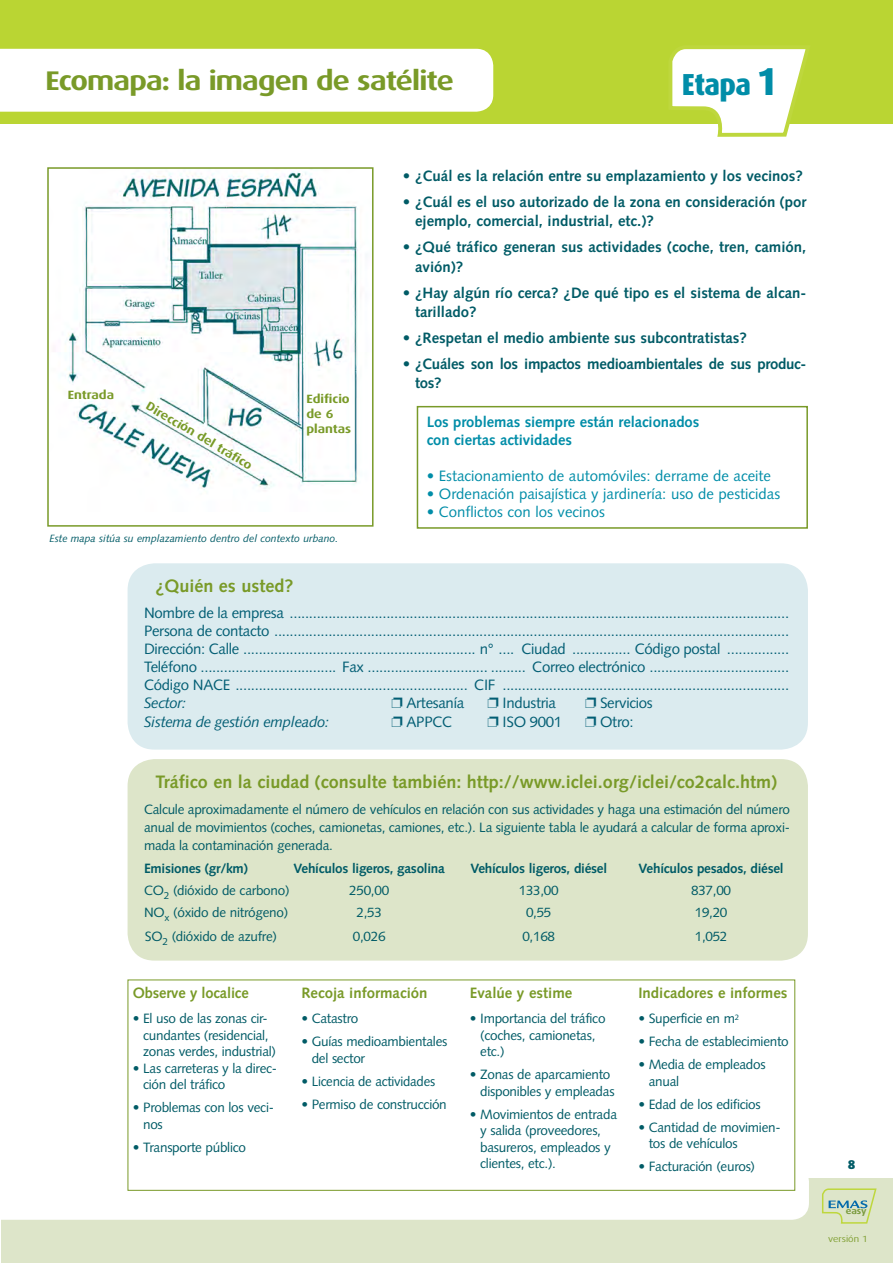
<style>
.page{position:relative;width:893px;height:1263px;background:#fff}
.page>*{position:absolute;margin:0;border:0;box-sizing:border-box;transform-origin:0 0}
.t1{font:800 30.45px "Dax";letter-spacing:-.025em;color:#008da8;scale:.92 1}
.t2{font:700 27px "Dax Wide";letter-spacing:-.03em;color:#799a28}
.t3{font:700 18px "Syntax";color:#799a28}
.t4{font:15px/18px "Syntax";letter-spacing:-.02em;color:#025e74}
.t5{font:700 15px/19.5px "Syntax";color:#005b66}
.t6{font:15px "Syntax";color:#008da8}
.t7{font:700 15px "Syntax";color:#799a28}
.t8{font:700 15px/18px "Syntax";letter-spacing:-.005em;color:#008da8}
.t9{font:700 15px/19.5px "Syntax";letter-spacing:-.02em;color:#005b66}
.t10{font:italic 15px "Syntax";letter-spacing:-.02em;color:#025e74}
.t11{font:13.5px/16.5px "Syntax";letter-spacing:-.02em;color:#005b66}
.t12{font:700 13.5px "Syntax";letter-spacing:-.02em;color:#005b66}
.t13{font:900 12.75px "Dax";color:#005b66}
.t14{font:700 12px/15px "Dax Wide";color:#799a28}
.t15{font:italic 10.5px "Syntax";color:#005b66}
.t16{font:9px "Dax Wide";color:#799a28}
.t17{font:700 9px "Dax Wide";color:#799a3d}
.s1{font-size:39px}
</style>
<div class="page">
<img style="left:65px;top:171px;width:293px;height:318px">
<div style="left:47px;top:167px;width:327px;height:360px;border:2px solid #799a28"></div>
<div style="left:0;top:0;width:893px;height:123px;background:#bad533"></div>
<div style="left:0;top:49px;width:493px;height:63px;background:#fff"></div>
<div style="left:1px;top:1178px;width:892px;height:85px;background:#dde5c9"></div>
<div style="left:1px;top:1165px;width:808px;height:55px;background:#fff"></div>
<div style="left:128px;top:563px;width:680px;height:187px;background:#dbebef;border-radius:27px"></div>
<div style="left:128px;top:759px;width:680px;height:201px;background:#dde5c9;border-radius:27px"></div>
<div style="left:128px;top:979px;width:667px;height:212px;border:1px solid #799a28"></div>
<svg style="left:822px;top:1188px;width:55px;height:36px"></svg>
<div style="left:417px;top:406px;width:391px;height:123px;border:2px solid #799a28"></div>
<svg style="left:666px;top:49px;width:146px;height:88px"></svg>
<h2 class="t2" style="left:46px;top:65px;width:410px">Ecomapa: la imagen de satélite</h2>
<h1 class="t1" style="left:682px;top:67px;width:106px">Etapa <span class="s1">1</span></h1>
<p class="t14" style="left:68px;top:387px;width:48px">Entrada</p>
<p class="t14" style="left:306px;top:391px;width:46px">Edificio de 6 plantas</p>
<p class="t14" style="left:151px;top:399px;width:122px;rotate:30deg">Dirección del tráfico</p>
<p class="t15" style="left:50px;top:532px;width:290px">Este mapa sitúa su emplazamiento dentro del contexto urbano.</p>
<p class="t5" style="left:403px;top:166px;width:402px">• ¿Cuál es la relación entre su emplazamiento y los vecinos?</p>
<p class="t5" style="left:415px;top:192px;width:393px;text-indent:-12px">• ¿Cuál es el uso autorizado de la zona en consideración (por ejemplo, comercial, industrial, etc.)?</p>
<p class="t5" style="left:415px;top:237px;width:393px;text-indent:-12px">• ¿Qué tráfico generan sus actividades (coche, tren, camión, avión)?</p>
<p class="t5" style="left:415px;top:283px;width:393px;text-indent:-12px">• ¿Hay algún río cerca? ¿De qué tipo es el sistema de alcan&shy;tarillado?</p>
<p class="t5" style="left:403px;top:328px;width:346px">• ¿Respetan el medio ambiente sus subcontratistas?</p>
<p class="t9" style="left:415px;top:354px;width:393px;text-indent:-12px">• ¿Cuáles son los impactos medioambientales de sus produc&shy;tos?</p>
<p class="t8" style="left:427px;top:413px;width:274px">Los problemas siempre están relacionados con ciertas actividades</p>
<p class="t6" style="left:427px;top:467px;width:346px">• Estacionamiento de automóviles: derrame de aceite</p>
<p class="t6" style="left:427px;top:485px;width:355px">• Ordenación paisajística y jardinería: uso de pesticidas</p>
<p class="t6" style="left:427px;top:503px;width:180px">• Conflictos con los vecinos</p>
<h3 class="t3" style="left:155px;top:575px;width:139px">¿Quién es usted?</h3>
<p class="t4" style="left:144px;top:604px;width:578px">Nombre de la empresa<br>Persona de contacto<br>Dirección: Calle ............................................................ n° .... Ciudad ............... Código postal Teléfono ................................... Fax ............................... ......... Correo electrónico<br>Código NACE ............................................................ CIF</p>
<p class="t10" style="left:144px;top:694px;width:44px">Sector:</p>
<p class="t4" style="left:392px;top:694px;width:74px">❐ Artesanía</p>
<p class="t4" style="left:488px;top:694px;width:70px">❐ Industria</p>
<p class="t4" style="left:585px;top:694px;width:69px">❐ Servicios</p>
<p class="t10" style="left:144px;top:712px;width:187px">Sistema de gestión empleado:</p>
<p class="t4" style="left:392px;top:712px;width:62px">❐ APPCC</p>
<p class="t4" style="left:488px;top:712px;width:76px">❐ ISO 9001</p>
<p class="t4" style="left:585px;top:712px;width:50px">❐ Otro:</p>
<h3 class="t3" style="left:155px;top:771px;width:623px">Tráfico en la ciudad (consulte también: http://www.iclei.org/iclei/co2calc.htm)</h3>
<p class="t11" style="left:144px;top:801px;width:647px;line-height:18px;text-align:justify">Calcule aproximadamente el número de vehículos en relación con sus actividades y haga una estimación del número anual de movimientos (coches, camionetas, camiones, etc.). La siguiente tabla le ayudará a calcular de forma aproxi&shy;mada la contaminación generada.</p>
<p class="t12" style="left:144px;top:860px;width:106px">Emisiones (gr/km)</p>
<p class="t12" style="left:294px;top:860px;width:153px">Vehículos ligeros, gasolina</p>
<p class="t12" style="left:470px;top:860px;width:138px">Vehículos ligeros, diésel</p>
<p class="t12" style="left:639px;top:860px;width:147px">Vehículos pesados, diésel</p>
<p class="t11" style="left:144px;top:882px;width:147px">CO<sub>2</sub> (dióxido de carbono)</p>
<p class="t11" style="left:349px;top:882px;width:41px">250,00</p>
<p class="t11" style="left:519px;top:882px;width:41px">133,00</p>
<p class="t11" style="left:691px;top:882px;width:41px">837,00</p>
<p class="t11" style="left:144px;top:904px;width:146px">NO<sub>x</sub> (óxido de nitrógeno)</p>
<p class="t11" style="left:356px;top:904px;width:27px">2,53</p>
<p class="t11" style="left:526px;top:904px;width:27px">0,55</p>
<p class="t11" style="left:695px;top:904px;width:34px">19,20</p>
<p class="t11" style="left:145px;top:928px;width:134px">SO<sub>2</sub> (dióxido de azufre)</p>
<p class="t11" style="left:353px;top:928px;width:34px">0,026</p>
<p class="t11" style="left:522px;top:928px;width:34px">0,168</p>
<p class="t11" style="left:695px;top:928px;width:34px">1,052</p>
<p class="t7" style="left:133px;top:985px;width:117px">Observe y localice</p>
<p class="t11" style="left:143px;top:1010px;width:134px;text-indent:-10px">• El uso de las zonas cir&shy;cundantes (residencial, zonas verdes, industrial)</p>
<p class="t11" style="left:143px;top:1060px;width:135px;text-indent:-10px">• Las carreteras y la direc&shy;ción del tráfico</p>
<p class="t11" style="left:143px;top:1099px;width:132px;text-indent:-10px">• Problemas con los veci&shy;nos</p>
<p class="t11" style="left:133px;top:1139px;width:115px">• Transporte público</p>
<p class="t7" style="left:301px;top:985px;width:128px">Recoja información</p>
<p class="t11" style="left:301px;top:1010px;width:59px">• Catastro</p>
<p class="t11" style="left:312px;top:1033px;width:137px;text-indent:-10px">• Guías medioambientales del sector</p>
<p class="t11" style="left:301px;top:1073px;width:135px">• Licencia de actividades</p>
<p class="t11" style="left:301px;top:1096px;width:147px">• Permiso de construcción</p>
<p class="t7" style="left:470px;top:985px;width:104px">Evalúe y estime</p>
<p class="t11" style="left:480px;top:1010px;width:127px;text-indent:-10px">• Importancia del tráfico (coches, camionetas, etc.)</p>
<p class="t11" style="left:480px;top:1066px;width:136px;text-indent:-10px">• Zonas de aparcamiento disponibles y empleadas</p>
<p class="t11" style="left:480px;top:1106px;width:138px;text-indent:-10px">• Movimientos de entrada y salida (proveedores, basureros, empleados y clientes, etc.).</p>
<p class="t7" style="left:638px;top:985px;width:151px">Indicadores e informes</p>
<p class="t11" style="left:638px;top:1010px;width:102px">• Superficie en m<sup>2</sup></p>
<p class="t11" style="left:638px;top:1033px;width:152px">• Fecha de establecimiento</p>
<p class="t11" style="left:649px;top:1056px;width:118px;text-indent:-10px">• Media de empleados anual</p>
<p class="t11" style="left:638px;top:1096px;width:124px">• Edad de los edificios</p>
<p class="t11" style="left:649px;top:1118px;width:133px;text-indent:-10px">• Cantidad de movimien&shy;tos de vehículos</p>
<p class="t11" style="left:638px;top:1158px;width:118px">• Facturación (euros)</p>
<p class="t13" style="left:848px;top:1157px;width:9px">8</p>
<p class="t17" style="left:846px;top:1206px;width:22px">easy</p>
<p class="t16" style="left:828px;top:1234px;width:41px">versión 1</p>
</div>
